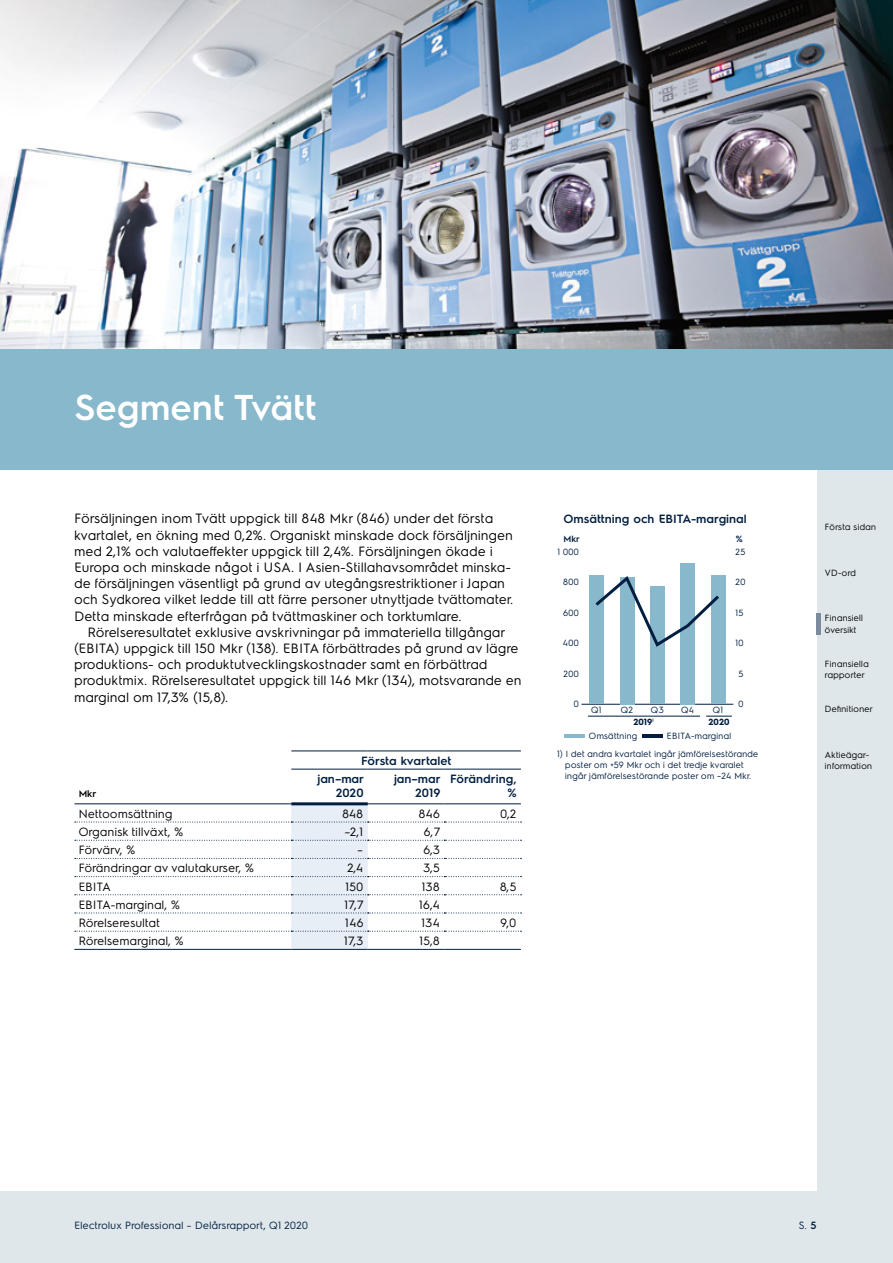
<style>
.page{position:relative;width:893px;height:1263px;background:#dfe7ea}
.page>*{position:absolute;margin:0;border:0;box-sizing:border-box;transform-origin:0 0}
.t1{font:600 36px "Electrolux Sans";color:#fff}
.t2{font:13.5px/16.2px "Electrolux Sans";color:#000}
.t3{font:12px "Electrolux Sans";color:#000}
.t4{font:600 12px/14.4px "Electrolux Sans";color:#011e41;text-align:right}
.t5{font:10.5px "Electrolux Sans";color:#011e41}
.t6{font:600 9.75px "Electrolux Sans";color:#000}
.t7{font:9px/10.8px "Electrolux Sans";color:#011e41}
.t8{font:9px/11.2px "Electrolux Sans";color:#000}
.t9{font:700 9px "Electrolux Sans";color:#011e41}
.t10{font:600 9px "Electrolux Sans";color:#011e41}
.s1{font-weight:400}
.s2{font-weight:600}
</style>
<div class="page">
<div style="left:0;top:0;width:816px;height:1191px;background:#fff"></div>
<div style="left:0;top:349px;width:893px;height:121px;background:#88b8cc"></div>
<img style="left:0;top:0;width:893px;height:349px">
<hr style="left:642px;top:734px;width:21px;height:3px;background:#011e41">
<hr style="left:564px;top:734px;width:21px;height:3px;background:#88b8cc">
<hr style="left:581px;top:704px;width:152px;height:1px;background:#011e41">
<div style="left:589px;top:576px;width:15px;height:128px;background:#88b8cc"></div>
<div style="left:620px;top:577px;width:14px;height:127px;background:#88b8cc"></div>
<div style="left:650px;top:587px;width:15px;height:117px;background:#88b8cc"></div>
<div style="left:680px;top:563px;width:15px;height:141px;background:#88b8cc"></div>
<div style="left:711px;top:575px;width:14px;height:129px;background:#88b8cc"></div>
<hr style="left:588px;top:716px;width:112px;height:1px;background:#011e41">
<svg style="left:706px;top:716px;width:26px;height:1px"></svg>
<svg style="left:595px;top:576px;width:124px;height:71px"></svg>
<hr style="left:74px;top:949px;width:217px;height:1px;background:#011e41">
<hr style="left:291px;top:949px;width:77px;height:1px;background:#011e41">
<hr style="left:368px;top:949px;width:76px;height:1px;background:#011e41">
<hr style="left:444px;top:949px;width:77px;height:1px;background:#011e41">
<hr style="left:291px;top:802px;width:77px;height:3px;background:#011e41">
<svg style="left:75px;top:804px;width:446px;height:145px"></svg>
<hr style="left:368px;top:803px;width:76px;height:1px;background:#011e41">
<hr style="left:444px;top:803px;width:77px;height:1px;background:#011e41">
<hr style="left:291px;top:750px;width:77px;height:1px;background:#011e41">
<hr style="left:368px;top:750px;width:76px;height:1px;background:#011e41">
<hr style="left:444px;top:750px;width:77px;height:1px;background:#011e41">
<hr style="left:291px;top:769px;width:77px;height:1px;background:#011e41">
<hr style="left:368px;top:769px;width:76px;height:1px;background:#011e41">
<hr style="left:444px;top:769px;width:77px;height:1px;background:#011e41">
<hr style="left:74px;top:803px;width:217px;height:1px;background:#011e41">
<div style="left:816px;top:613px;width:5px;height:21px;background:#7b8a9c"></div>
<h1 class="t1" style="left:74px;top:382px;width:244px">Segment Tvätt</h1>
<p class="t2" style="left:74px;top:510px;width:441px">Försäljningen inom Tvätt uppgick till 848 Mkr (846) under det första kvartalet, en ökning med 0,2%. Organiskt minskade dock försäljningen med 2,1% och valutaeffekter uppgick till 2,4%. Försäljningen ökade i Europa och minskade något i USA. I Asien-Stillahavsområdet minska&shy;de försäljningen väsentligt på grund av utegångsrestriktioner i Japan och Sydkorea vilket ledde till att färre personer utnyttjade tvättomater.<br>Detta minskade efterfrågan på tvättmaskiner och torktumlare.</p>
<p class="t2" style="left:74px;top:623px;width:449px;text-indent:14px">Rörelseresultatet exklusive avskrivningar på immateriella tillgångar (EBITA) uppgick till 150 Mkr (138). EBITA förbättrades på grund av lägre produktions- och produktutvecklingskostnader samt en förbättrad produktmix. Rörelseresultatet uppgick till 146 Mkr (134), motsvarande en marginal om 17,3% (15,8).</p>
<p class="t6" style="left:79px;top:787px;width:19px">Mkr</p>
<p class="t4" style="left:361px;top:753px;width:92px">Första kvartalet</p>
<p class="t4" style="left:317px;top:771px;width:48px">jan–mar<br>2020</p>
<p class="t4" style="left:394px;top:771px;width:48px">jan–mar<br>2019</p>
<p class="t4" style="left:450px;top:771px;width:68px">Förändring, %</p>
<p class="t3" style="left:79px;top:805px;width:96px">Nettoomsättning</p>
<p class="t3" style="left:342px;top:805px;width:23px">848</p>
<p class="t3" style="left:419px;top:805px;width:23px">846</p>
<p class="t3" style="left:500px;top:805px;width:18px">0,2</p>
<p class="t3" style="left:79px;top:823px;width:107px">Organisk tillväxt, %</p>
<p class="t3" style="left:345px;top:823px;width:20px">–2,1</p>
<p class="t3" style="left:424px;top:823px;width:18px">6,7</p>
<p class="t3" style="left:79px;top:841px;width:59px">Förvärv, %</p>
<p class="t3" style="left:358px;top:841px;width:7px">–</p>
<p class="t3" style="left:423px;top:841px;width:19px">6,3</p>
<p class="t3" style="left:79px;top:860px;width:177px">Förändringar av valutakurser, %</p>
<p class="t3" style="left:347px;top:860px;width:18px">2,4</p>
<p class="t3" style="left:423px;top:860px;width:18px">3,5</p>
<p class="t3" style="left:79px;top:878px;width:34px">EBITA</p>
<p class="t3" style="left:345px;top:878px;width:20px">150</p>
<p class="t3" style="left:422px;top:878px;width:20px">138</p>
<p class="t3" style="left:500px;top:878px;width:18px">8,5</p>
<p class="t3" style="left:79px;top:896px;width:103px">EBITA-marginal, %</p>
<p class="t3" style="left:344px;top:896px;width:21px">17,7</p>
<p class="t3" style="left:419px;top:896px;width:22px">16,4</p>
<p class="t3" style="left:79px;top:914px;width:83px">Rörelseresultat</p>
<p class="t3" style="left:345px;top:914px;width:20px">146</p>
<p class="t3" style="left:422px;top:914px;width:20px">134</p>
<p class="t3" style="left:500px;top:914px;width:18px">9,0</p>
<p class="t3" style="left:79px;top:932px;width:107px">Rörelsemarginal, %</p>
<p class="t3" style="left:344px;top:932px;width:21px">17,3</p>
<p class="t3" style="left:419px;top:932px;width:22px">15,8</p>
<p class="t4" style="left:563px;top:511px;width:185px">Omsättning och EBITA-marginal</p>
<p class="t10" style="left:563px;top:533px;width:18px">Mkr</p>
<p class="t10" style="left:736px;top:533px;width:8px">%</p>
<p class="t7" style="left:557px;top:546px;width:23px">1 000</p>
<p class="t7" style="left:736px;top:546px;width:12px">25</p>
<p class="t7" style="left:563px;top:576px;width:17px">800</p>
<p class="t7" style="left:736px;top:576px;width:12px">20</p>
<p class="t7" style="left:563px;top:607px;width:18px">600</p>
<p class="t7" style="left:736px;top:607px;width:10px">15</p>
<p class="t7" style="left:563px;top:637px;width:18px">400</p>
<p class="t7" style="left:736px;top:637px;width:10px">10</p>
<p class="t7" style="left:564px;top:667px;width:17px">200</p>
<p class="t7" style="left:739px;top:667px;width:7px">5</p>
<p class="t7" style="left:574px;top:698px;width:7px">0</p>
<p class="t7" style="left:591px;top:704px;width:12px">Q1</p>
<p class="t7" style="left:621px;top:704px;width:14px">Q2</p>
<p class="t7" style="left:651px;top:704px;width:15px">Q3</p>
<p class="t7" style="left:681px;top:704px;width:15px">Q4</p>
<p class="t7" style="left:713px;top:704px;width:12px">Q1</p>
<p class="t9" style="left:633px;top:716px;width:23px">2019<span class="s1">¹</span></p>
<p class="t9" style="left:709px;top:716px;width:22px">2020</p>
<p class="t7" style="left:739px;top:698px;width:7px">0</p>
<p class="t7" style="left:589px;top:730px;width:50px">Omsättning</p>
<p class="t7" style="left:667px;top:730px;width:66px">EBITA-marginal</p>
<p class="t7" style="left:565px;top:748px;width:195px;text-indent:-8px">1) I det andra kvartalet ingår jämförelsestörande poster om +59 Mkr och i det tredje kvaralet ingår jämförelsestörande poster om –24 Mkr.</p>
<p class="t8" style="left:825px;top:521px;width:53px">Första sidan</p>
<p class="t8" style="left:825px;top:566px;width:33px">VD-ord</p>
<p class="t8" style="left:825px;top:612px;width:40px">Finansiell översikt</p>
<p class="t8" style="left:825px;top:657px;width:46px">Finansiella rapporter</p>
<p class="t8" style="left:825px;top:703px;width:49px">Definitioner</p>
<p class="t8" style="left:825px;top:748px;width:49px">Aktieägar&shy;information</p>
<p class="t5" style="left:74px;top:1218px;width:235px">Electrolux Professional – Delårsrapport, Q1 2020</p>
<p class="t5" style="left:799px;top:1218px;width:19px">S. <span class="s2">5</span></p>
</div>
